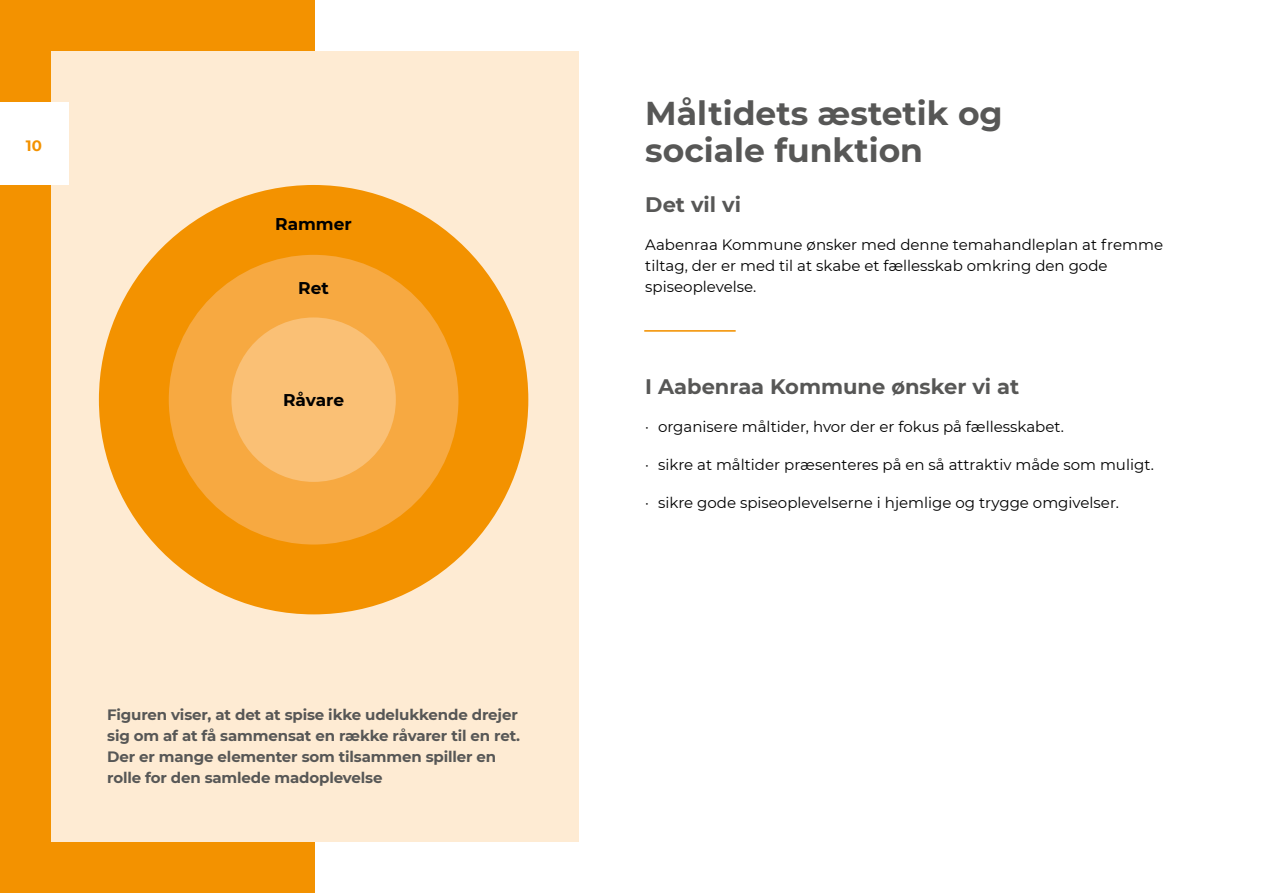
<style>
.page{position:relative;width:1263px;height:893px;background:#fff}
.page>*{position:absolute;margin:0;border:0;box-sizing:border-box;transform-origin:0 0}
.H1_overskrift{font:700 33px "Montserrat";color:#575756}
.p_citatboks{font:700 21px "Montserrat";color:#575756}
.p_Brødtekst{font:700 16.95px "Montserrat";color:#000}
.p_Indrykning{font:15px "Montserrat";color:#000}
.p_citatboks_hvid{font:700 15px/21px "Montserrat";letter-spacing:-.01em;color:#575756}
.p_Brødtekst-2{font:15px/21px "Montserrat";color:#000}
.t1{font:700 15px "Montserrat";color:#f39200}
</style>
<div class="page">
<div style="left:0;top:0;width:315px;height:893px;background:#f39200"></div>
<div style="left:51px;top:51px;width:527px;height:791px;background:#feebd3"></div>
<div style="left:99px;top:185px;width:429px;height:429px;background:#f39200;border-radius:50%"></div>
<div style="left:169px;top:255px;width:289px;height:289px;background:#f7a941;border-radius:50%"></div>
<div style="left:231px;top:317px;width:165px;height:165px;background:#fac075;border-radius:50%"></div>
<hr style="left:644px;top:330px;width:92px;height:2px;background:#f39200">
<div style="left:0;top:102px;width:68px;height:83px;background:#fff"></div>
<h1 class="H1_overskrift" style="left:645px;top:90px;width:359px">Måltidets æstetik og</h1>
<p class="t1" style="left:26px;top:135px;width:18px">10</p>
<h1 class="H1_overskrift" style="left:645px;top:126px;width:279px">sociale funktion</h1>
<p class="p_Brødtekst" style="left:275px;top:212px;width:78px">Rammer</p>
<p class="p_Brødtekst" style="left:298px;top:276px;width:32px">Ret</p>
<p class="p_Brødtekst" style="left:283px;top:388px;width:62px">Råvare</p>
<p class="p_citatboks_hvid" style="left:107px;top:704px;width:414px">Figuren viser, at det at spise ikke udelukkende drejer sig om af at få sammensat en række råvarer til en ret.<br>Der er mange elementer som tilsammen spiller en rolle for den samlede madoplevelse</p>
<p class="p_citatboks" style="left:645px;top:189px;width:97px">Det vil vi</p>
<p class="p_Brødtekst-2" style="left:645px;top:233px;width:519px">Aabenraa Kommune ønsker med denne temahandleplan at fremme tiltag, der er med til at skabe et fællesskab omkring den gode spiseoplevelse.</p>
<p class="p_citatboks" style="left:645px;top:371px;width:375px">I Aabenraa Kommune ønsker vi at</p>
<p class="p_Indrykning" style="left:645px;top:416px;width:420px">· organisere måltider, hvor der er fokus på fællesskabet.</p>
<p class="p_Indrykning" style="left:645px;top:454px;width:510px">· sikre at måltider præsenteres på en så attraktiv måde som muligt.</p>
<p class="p_Indrykning" style="left:645px;top:492px;width:475px">· sikre gode spiseoplevelserne i hjemlige og trygge omgivelser.</p>
</div>
